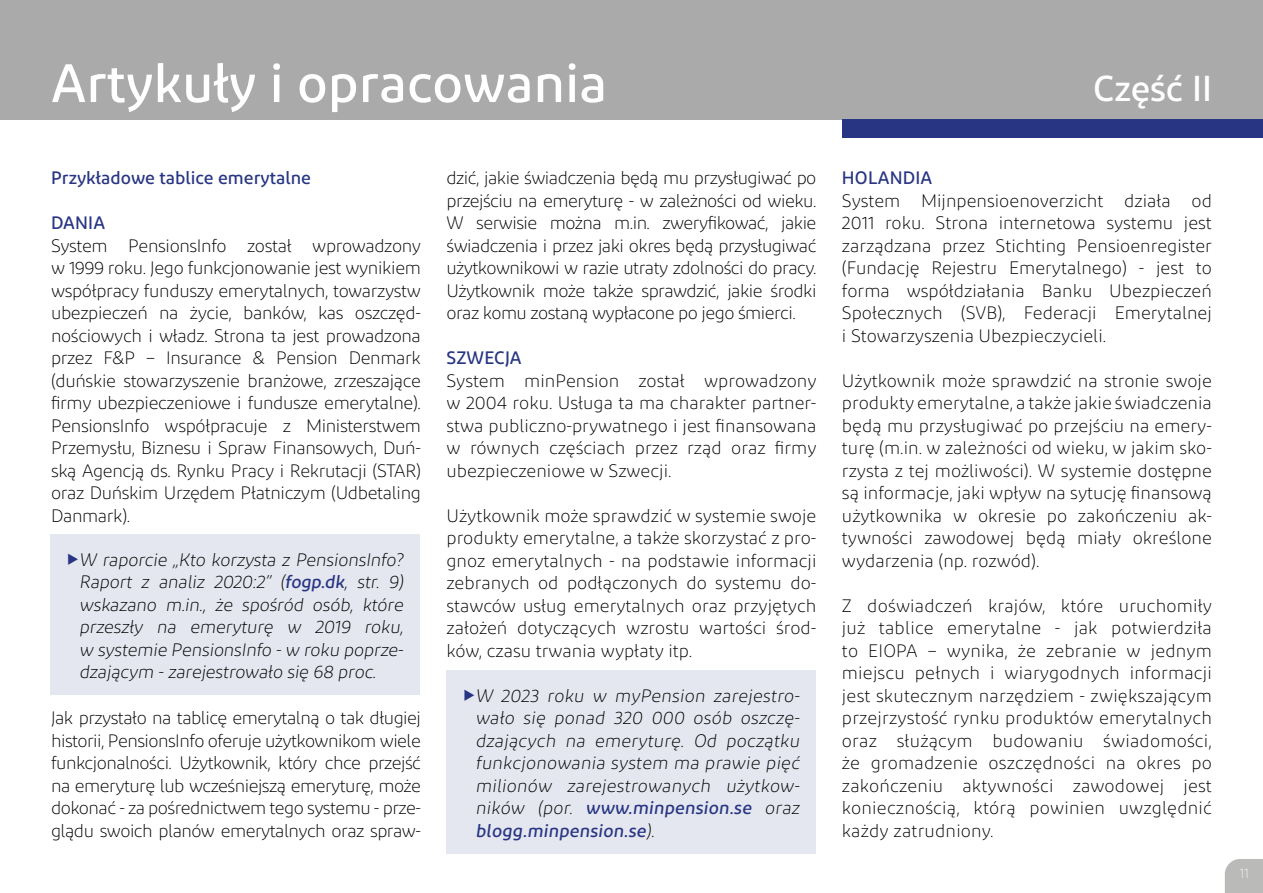
<style>
.page{position:relative;width:1263px;height:893px;background:#fff}
.page>*{position:absolute;margin:0;border:0;box-sizing:border-box;transform-origin:0 0}
.t1{font:500 54px "Diodrum Cyrillic";color:#fff}
.t2{font:500 36px "Diodrum Cyrillic";color:#fff}
.t3{font:300 18px/22.5px "Diodrum Cyrillic";color:#000;text-align:justify}
.t4{font:500 18px "Diodrum Cyrillic";color:#283583}
.t5{font:200 13.8px "Diodrum Cyrillic";color:#fff}
.s1{color:#283583}
.s2{font-weight:500;color:#283583}
</style>
<div class="page">
<div style="left:50px;top:535px;width:370px;height:160px;background:#e5e7f0"></div>
<div style="left:446px;top:670px;width:370px;height:184px;background:#e5e7f0"></div>
<svg style="left:1225px;top:859px;width:38px;height:34px"></svg>
<div style="left:0;top:0;width:1263px;height:119px;background:#abaaaa"></div>
<div style="left:842px;top:119px;width:421px;height:19px;background:#283583"></div>
<h1 class="t1" style="left:51px;top:49px;width:558px">Artykuły i opracowania</h1>
<h2 class="t2" style="left:1093px;top:66px;width:120px">Część II</h2>
<p class="t4" style="left:51px;top:167px;width:261px">Przykładowe tablice emerytalne</p>
<p class="t4" style="left:51px;top:212px;width:56px">DANIA</p>
<p class="t3" style="left:51px;top:234px;width:371px">System PensionsInfo został wprowadzony w 1999 roku. Jego funkcjonowanie jest wynikiem współpracy funduszy emerytalnych, towarzystw ubezpieczeń na życie, banków, kas oszczęd&shy;nościowych i władz. Strona ta jest prowadzona przez F&amp;P – Insurance &amp; Pension Denmark (duńskie stowarzyszenie branżowe, zrzeszające firmy ubezpieczeniowe i fundusze emerytalne).<br>PensionsInfo współpracuje z Ministerstwem Przemysłu, Biznesu i Spraw Finansowych, Duń&shy;ską Agencją ds. Rynku Pracy i Rekrutacji (STAR) oraz Duńskim Urzędem Płatniczym (Udbetaling Danmark).</p>
<p class="t3" style="left:79px;top:548px;width:328px;text-indent:-12px"><span class="s1">◆</span> W raporcie „Kto korzysta z PensionsInfo?<br>Raport z analiz 2020:2” (<span class="s2">fogp.dk</span>, str. 9) wskazano m.in., że spośród osób, które przeszły na emeryturę w 2019 roku, w systemie PensionsInfo - w roku poprze&shy;dzającym - zarejestrowało się 68 proc.</p>
<p class="t3" style="left:51px;top:706px;width:371px">Jak przystało na tablicę emerytalną o tak długiej historii, PensionsInfo oferuje użytkownikom wiele funkcjonalności. Użytkownik, który chce przejść na emeryturę lub wcześniejszą emeryturę, może dokonać - za pośrednictwem tego systemu - prze&shy;glądu swoich planów emerytalnych oraz spraw-</p>
<p class="t3" style="left:446px;top:166px;width:371px">dzić, jakie świadczenia będą mu przysługiwać po przejściu na emeryturę - w zależności od wieku.<br>W serwisie można m.in. zweryfikować, jakie świadczenia i przez jaki okres będą przysługiwać użytkownikowi w razie utraty zdolności do pracy.<br>Użytkownik może także sprawdzić, jakie środki oraz komu zostaną wypłacone po jego śmierci.</p>
<p class="t4" style="left:446px;top:347px;width:77px">SZWECJA</p>
<p class="t3" style="left:446px;top:369px;width:371px">System minPension został wprowadzony w 2004 roku. Usługa ta ma charakter partner&shy;stwa publiczno-prywatnego i jest finansowana w równych częściach przez rząd oraz firmy ubezpieczeniowe w Szwecji.</p>
<p class="t3" style="left:446px;top:504px;width:371px">Użytkownik może sprawdzić w systemie swoje produkty emerytalne, a także skorzystać z pro&shy;gnoz emerytalnych - na podstawie informacji zebranych od podłączonych do systemu do&shy;stawców usług emerytalnych oraz przyjętych założeń dotyczących wzrostu wartości środ&shy;ków, czasu trwania wypłaty itp.</p>
<p class="t3" style="left:475px;top:684px;width:328px;text-indent:-12px"><span class="s1">◆</span>W 2023 roku w myPension zarejestro&shy;wało się ponad 320 000 osób oszczę&shy;dzających na emeryturę. Od początku funkcjonowania system ma prawie pięć milionów zarejestrowanych użytkow&shy;ników (por. <span class="s2">www.minpension.se</span> oraz <span class="s2">blogg.minpension.se</span>).</p>
<p class="t4" style="left:842px;top:167px;width:92px">HOLANDIA</p>
<p class="t3" style="left:842px;top:189px;width:371px">System Mijnpensioenoverzicht działa od 2011 roku. Strona internetowa systemu jest zarządzana przez Stichting Pensioenregister (Fundację Rejestru Emerytalnego) - jest to forma współdziałania Banku Ubezpieczeń Społecznych (SVB), Federacji Emerytalnej i Stowarzyszenia Ubezpieczycieli.</p>
<p class="t3" style="left:842px;top:369px;width:371px">Użytkownik może sprawdzić na stronie swoje produkty emerytalne, a także jakie świadczenia będą mu przysługiwać po przejściu na emery&shy;turę (m.in. w zależności od wieku, w jakim sko&shy;rzysta z tej możliwości). W systemie dostępne są informacje, jaki wpływ na sytucję finansową użytkownika w okresie po zakończeniu ak&shy;tywności zawodowej będą miały określone wydarzenia (np. rozwód).</p>
<p class="t3" style="left:842px;top:594px;width:371px">Z doświadczeń krajów, które uruchomiły już tablice emerytalne - jak potwierdziła to EIOPA – wynika, że zebranie w jednym miejscu pełnych i wiarygodnych informacji jest skutecznym narzędziem - zwiększającym przejrzystość rynku produktów emerytalnych oraz służącym budowaniu świadomości, że gromadzenie oszczędności na okres po zakończeniu aktywności zawodowej jest koniecznością, którą powinien uwzględnić każdy zatrudniony.</p>
<p class="t5" style="left:1239px;top:865px;width:11px">11</p>
</div>
